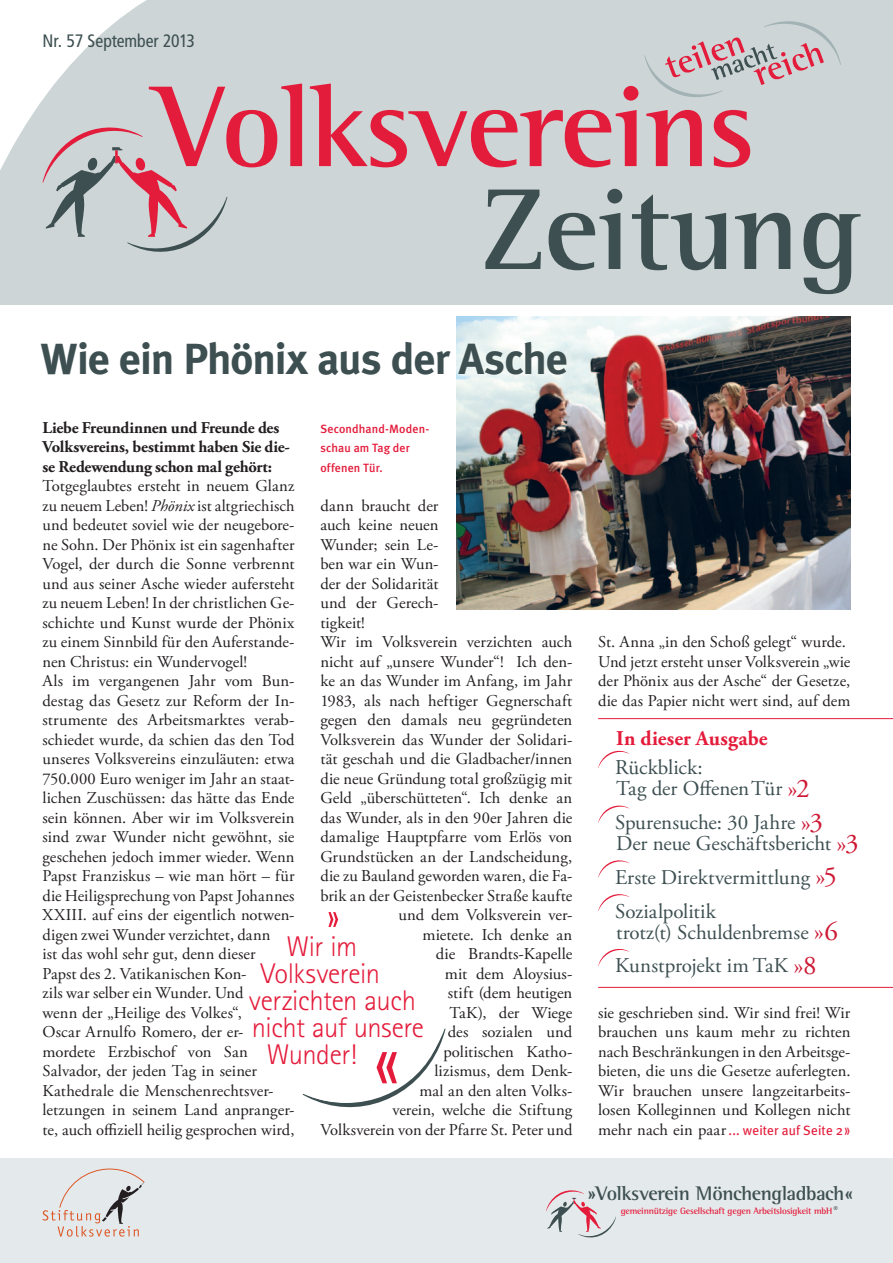
<style>
.page{position:relative;width:893px;height:1263px;background:#fff}
.page>*{position:absolute;margin:0;border:0;box-sizing:border-box;transform-origin:0 0}
.t1{font:700 118.05px "Rotis Semi Serif";letter-spacing:-.01em;color:#e41c3b}
.t2{font:700 118.05px "Rotis Semi Serif";letter-spacing:-.01em;color:#3d4f51}
.t3{font:700 43.5px "Meta Plus";letter-spacing:-.02em;color:#3d4f51}
.t4{font:300 28.5px "Rotis Sans Serif";letter-spacing:-.02em;color:#e41c3b}
.t5{font:21px/21px "Adobe Garamond Pro";color:#3d4f51}
.t6{font:700 21px "Adobe Garamond Pro";letter-spacing:.005em;color:#e41c3b}
.t7{font:700 20.1px "Rotis Semi Serif";letter-spacing:-.02em;color:#3d4f51}
.t8{font:condensed 18px "Frutiger";letter-spacing:-.005em;color:#3d4f51}
.t9{font:16.5px/19.5px "Adobe Garamond Pro";letter-spacing:.005em;color:#231f20}
.t10{font:700 16.5px/19.5px "Adobe Garamond Pro";letter-spacing:-.015em;color:#231f20}
.t11{font:13.5px "Meta Plus";letter-spacing:.005em;color:#e41c3b}
.t12{font:500 12px/19.5px "Meta Plus";letter-spacing:.01em;color:#e41c3b}
.t13{font:700 9.45px "Rotis Semi Serif";letter-spacing:-.02em;color:#e41c3b}
.s1{font-style:italic}
.s2{font-size:27px;color:#ce1935}
.s3{font-family:"Adobe Garamond Pro";font-size:16.5px;color:#231f20}
.s4{font-family:"Rotis Sans Serif";font-weight:300;font-size:19.5px}
.s5{font-family:"The Sans B2";font-weight:200;color:#3d4f51}
</style>
<div class="page">
<div style="left:0;top:0;width:893px;height:304px;background:#cdd5d7"></div>
<img style="left:457px;top:317px;width:394px;height:293px">
<svg style="left:0;top:0;width:200px;height:305px"></svg>
<svg style="left:598px;top:750px;width:31px;height:18px"></svg>
<svg style="left:598px;top:805px;width:31px;height:18px"></svg>
<svg style="left:598px;top:860px;width:31px;height:17px"></svg>
<svg style="left:598px;top:894px;width:31px;height:17px"></svg>
<svg style="left:598px;top:948px;width:31px;height:18px"></svg>
<svg style="left:43px;top:128px;width:184px;height:124px"></svg>
<svg style="left:644px;top:21px;width:197px;height:76px"></svg>
<div style="left:0;top:1159px;width:893px;height:104px;background:#e4e9eb"></div>
<svg style="left:43px;top:1169px;width:101px;height:67px"></svg>
<hr style="left:598px;top:987px;width:295px;height:1px;background:#e41c3b">
<hr style="left:598px;top:718px;width:295px;height:1px;background:#e41c3b">
<svg style="left:328px;top:912px;width:10px;height:15px"></svg>
<svg style="left:303px;top:1028px;width:143px;height:80px"></svg>
<svg style="left:546px;top:1190px;width:70px;height:47px"></svg>
<p class="t8" style="left:43px;top:30px;width:154px">Nr. 57 September 2013</p>
<h1 class="t1" style="left:155px;top:56px;width:602px">Volksvereins</h1>
<h1 class="t2" style="left:480px;top:159px;width:384px">Zeitung</h1>
<h2 class="t3" style="left:40px;top:333px;width:529px">Wie ein Phönix aus der Asche</h2>
<p class="t10" style="left:43px;top:418px;width:249px">Liebe Freundinnen und Freunde des<br>Volksvereins, bestimmt haben Sie die&shy;se Redewendung schon mal gehört:</p>
<p class="t9" style="left:43px;top:477px;width:254px">Totgeglaubtes ersteht in neuem Glanz zu neuem Leben! <span class="s1">Phönix</span> ist altgriechisch und bedeutet soviel wie der neugebore&shy;ne Sohn. Der Phönix ist ein sagenhafter Vogel, der durch die Sonne verbrennt und aus seiner Asche wieder aufersteht zu neuem Leben! In der christlichen Ge&shy;schichte und Kunst wurde der Phönix zu einem Sinnbild für den Auferstande&shy;nen Christus: ein Wundervogel!<br>Als im vergangenen Jahr vom Bun&shy;destag das Gesetz zur Reform der In&shy;strumente des Arbeitsmarktes verab&shy;schiedet wurde, da schien das den Tod unseres Volksvereins einzuläuten: etwa 750.000 Euro weniger im Jahr an staat&shy;lichen Zuschüssen: das hätte das Ende sein können. Aber wir im Volksverein sind zwar Wunder nicht gewöhnt, sie geschehen jedoch immer wieder. Wenn Papst Franziskus – wie man hört – für die Heiligsprechung von Papst Johannes XXIII. auf eins der eigentlich notwen&shy;digen zwei Wunder verzichtet, dann<br>ist das wohl sehr gut, denn dieser<br>Papst des 2. Vatikanischen Kon-<br>zils war selber ein Wunder. Und<br>wenn der „Heilige des Volkes“,<br>Oscar Arnulfo Romero, der er&shy;mordete Erzbischof von San Salvador, der jeden Tag in seiner Kathedrale die Menschenrechtsver&shy;letzungen in seinem Land anpranger&shy;te, auch offiziell heilig gesprochen wird,</p>
<p class="t12" style="left:320px;top:419px;width:110px">Secondhand-Moden&shy;schau am Tag der offenen Tür.</p>
<p class="t9" style="left:320px;top:496px;width:120px">dann braucht der</p>
<p class="t9" style="left:320px;top:516px;width:120px">auch keine neuen</p>
<p class="t9" style="left:320px;top:535px;width:120px">Wunder; sein Le-</p>
<p class="t9" style="left:320px;top:555px;width:120px">ben war ein Wun-</p>
<p class="t9" style="left:320px;top:574px;width:120px">der der Solidarität</p>
<p class="t9" style="left:320px;top:594px;width:120px">und der Gerech-</p>
<p class="t9" style="left:320px;top:613px;width:46px">tigkeit!</p>
<p class="t9" style="left:320px;top:633px;width:253px">Wir im Volksverein verzichten auch</p>
<p class="t9" style="left:320px;top:652px;width:254px">nicht auf „unsere Wunder“! Ich den-</p>
<p class="t9" style="left:320px;top:672px;width:253px">ke an das Wunder im Anfang, im Jahr</p>
<p class="t9" style="left:320px;top:691px;width:254px">1983, als nach heftiger Gegnerschaft</p>
<p class="t9" style="left:320px;top:711px;width:253px">gegen den damals neu gegründeten</p>
<p class="t9" style="left:320px;top:730px;width:254px">Volksverein das Wunder der Solidari-</p>
<p class="t9" style="left:320px;top:750px;width:254px">tät geschah und die Gladbacher/innen</p>
<p class="t9" style="left:320px;top:769px;width:253px">die neue Gründung total großzügig mit</p>
<p class="t9" style="left:320px;top:789px;width:253px">Geld „überschütteten“. Ich denke an</p>
<p class="t9" style="left:320px;top:808px;width:253px">das Wunder, als in den 90er Jahren die</p>
<p class="t9" style="left:320px;top:828px;width:253px">damalige Hauptpfarre vom Erlös von</p>
<p class="t9" style="left:320px;top:847px;width:253px">Grundstücken an der Landscheidung,</p>
<p class="t9" style="left:320px;top:867px;width:254px">die zu Bauland geworden waren, die Fa-</p>
<p class="t9" style="left:320px;top:886px;width:254px">brik an der Geistenbecker Straße kaufte</p>
<p class="t9" style="left:398px;top:906px;width:175px">und dem Volksverein ver-</p>
<p class="t9" style="left:422px;top:925px;width:151px">mietete. Ich denke an</p>
<p class="t9" style="left:436px;top:945px;width:138px">die Brandts-Kapelle</p>
<p class="t9" style="left:445px;top:964px;width:129px">mit dem Aloysius-</p>
<p class="t9" style="left:448px;top:984px;width:126px">stift (dem heutigen</p>
<p class="t9" style="left:449px;top:1003px;width:125px">TaK), der Wiege</p>
<p class="t9" style="left:448px;top:1023px;width:126px">des sozialen und</p>
<p class="t9" style="left:443px;top:1042px;width:131px">politischen Katho-</p>
<p class="t9" style="left:434px;top:1062px;width:139px">lizismus, dem Denk-</p>
<p class="t9" style="left:419px;top:1081px;width:155px">mal an den alten Volks-</p>
<p class="t9" style="left:392px;top:1101px;width:182px">verein, welche die Stiftung</p>
<p class="t9" style="left:320px;top:1120px;width:254px">Volksverein von der Pfarre St. Peter und</p>
<h3 class="t4" style="left:286px;top:930px;width:72px">Wir im</h3>
<h3 class="t4" style="left:261px;top:957px;width:121px">Volksverein</h3>
<h3 class="t4" style="left:249px;top:984px;width:168px">verzichten auch</h3>
<h3 class="t4" style="left:252px;top:1011px;width:174px">nicht auf unsere</h3>
<h3 class="t4" style="left:267px;top:1038px;width:92px">Wunder!</h3>
<p class="t9" style="left:598px;top:633px;width:254px">St. Anna „in den Schoß gelegt“ wurde.<br>Und jetzt ersteht unser Volksverein „wie der Phönix aus der Asche“ der Gesetze, die das Papier nicht wert sind, auf dem</p>
<p class="t6" style="left:616px;top:726px;width:153px">In dieser Ausgabe</p>
<p class="t5" style="left:615px;top:758px;width:196px">Rückblick:<br>Tag der Offenen Tür <span class="s2">»2</span></p>
<p class="t5" style="left:615px;top:813px;width:245px">Spurensuche: 30 Jahre <span class="s2">»3<br></span>Der neue Geschäftsbericht <span class="s2">»3</span></p>
<p class="t5" style="left:615px;top:861px;width:224px;line-height:33.8px">Erste Direktvermittlung <span class="s2">»5<br></span>Sozialpolitik</p>
<p class="t5" style="left:615px;top:916px;width:224px;line-height:33.8px">trotz(t) Schuldenbremse <span class="s2">»6<br></span>Kunstprojekt im TaK <span class="s2">»8</span></p>
<p class="t9" style="left:598px;top:1003px;width:254px;text-align:justify">sie geschrieben sind. Wir sind frei! Wir brauchen uns kaum mehr zu richten nach Beschränkungen in den Arbeitsge&shy;bieten, die uns die Gesetze auferlegten.<br>Wir brauchen unsere langzeitarbeits&shy;losen Kolleginnen und Kollegen nicht</p>
<p class="t11" style="left:598px;top:1122px;width:254px"><span class="s3">mehr nach ein paar</span> ... weiter auf Seite 2<span class="s4">»</span></p>
<p class="t7" style="left:587px;top:1181px;width:267px">»Volksverein Mönchengladbach«</p>
<p class="t13" style="left:621px;top:1205px;width:219px">gemeinnützige Gesellschaft gegen Arbeitslosigkeit mbH<span class="s5">®</span></p>
</div>
